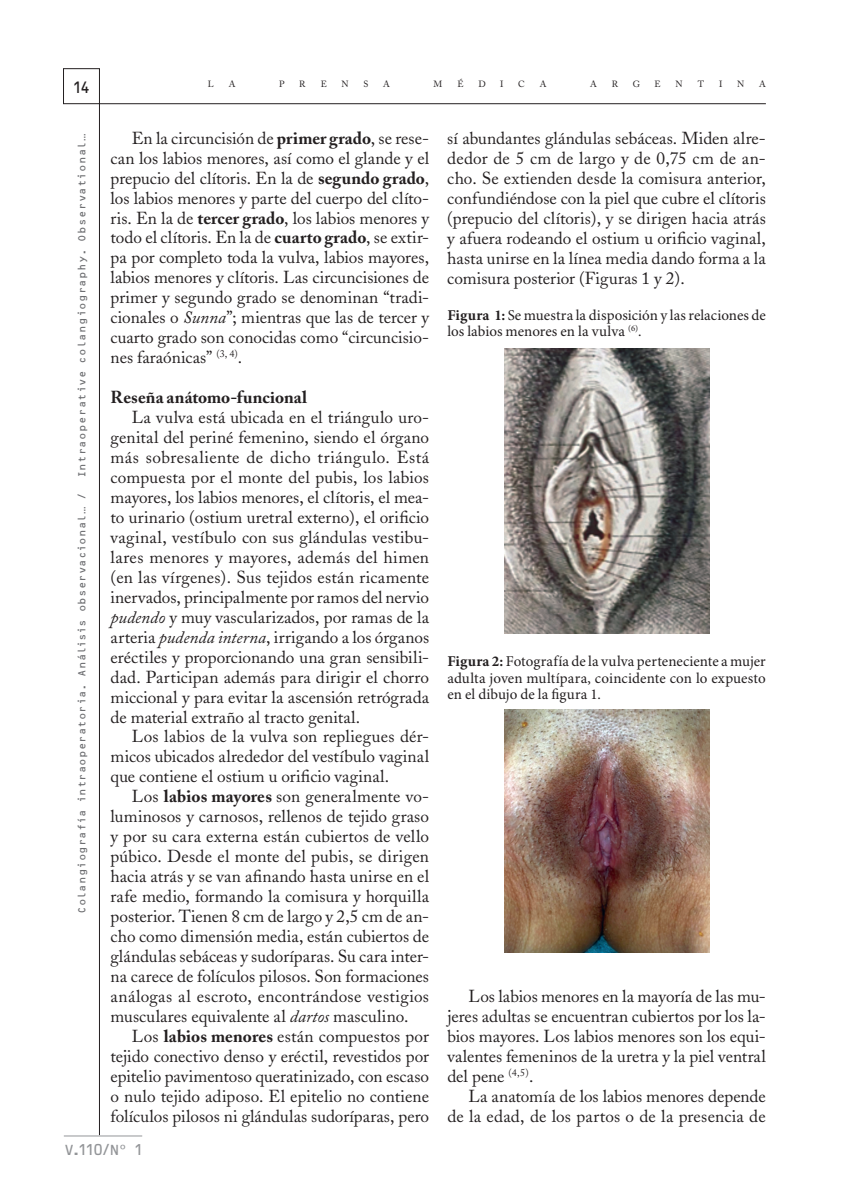
<style>
.page{position:relative;width:851px;height:1191px;background:#fff}
.page>*{position:absolute;margin:0;border:0;box-sizing:border-box;transform-origin:0 0}
.Texto_sangrado{font:17.25px/20px "Adobe Caslon";color:#231f20;text-align:justify}
.Subtítulo_2{font:700 17.25px "Adobe Caslon Pro";letter-spacing:.005em;color:#231f20}
.t1{font:15.75px "OCRB Std";color:#231f20;scale:.95 1}
.Epígrafe_2{font:15px/16.5px "Minion Pro";letter-spacing:.005em;color:#231f20}
.t2{font:15px "OCRB Std";color:#939598}
.t3{font:10.5px "OCRB Std";color:#6c6d70}
.t4{font:10.5px "OCRB Std";letter-spacing:.02em;color:#6c6d70}
.t5{font:9px "Adobe Caslon";color:#231f20}
.s1{font-weight:700}
.s2{font-style:italic}
.s3{font-family:"Adobe Caslon Pro"}
</style>
<div class="page">
<div style="left:63px;top:68px;width:37px;height:36px;border:1px solid #231f20"></div>
<hr style="left:99px;top:104px;width:1px;height:1031px;background:#231f20">
<hr style="left:99px;top:103px;width:666px;height:1px;background:#231f20">
<hr style="left:64px;top:1135px;width:78px;height:1px;background:#939598">
<img style="left:504px;top:348px;width:205px;height:285px">
<img style="left:504px;top:710px;width:205px;height:242px">
<p class="t1" style="left:72px;top:79px;width:21px">14</p>
<p class="t5" style="left:208px;top:79px;width:7px">L</p>
<p class="t5" style="left:229px;top:79px;width:8px">A</p>
<p class="t5" style="left:279px;top:79px;width:7px">P</p>
<p class="t5" style="left:299px;top:79px;width:8px">R</p>
<p class="t5" style="left:320px;top:79px;width:8px">E</p>
<p class="t5" style="left:341px;top:79px;width:9px">N</p>
<p class="t5" style="left:363px;top:79px;width:6px">S</p>
<p class="t5" style="left:383px;top:79px;width:8px">A</p>
<p class="t5" style="left:433px;top:79px;width:10px">M</p>
<p class="t5" style="left:457px;top:79px;width:8px">É</p>
<p class="t5" style="left:478px;top:79px;width:9px">D</p>
<p class="t5" style="left:500px;top:79px;width:5px">I</p>
<p class="t5" style="left:518px;top:79px;width:8px">C</p>
<p class="t5" style="left:539px;top:79px;width:8px">A</p>
<p class="t5" style="left:590px;top:79px;width:8px">A</p>
<p class="t5" style="left:611px;top:79px;width:8px">R</p>
<p class="t5" style="left:632px;top:79px;width:9px">G</p>
<p class="t5" style="left:654px;top:79px;width:8px">E</p>
<p class="t5" style="left:675px;top:79px;width:9px">N</p>
<p class="t5" style="left:697px;top:79px;width:8px">T</p>
<p class="t5" style="left:719px;top:79px;width:5px">I</p>
<p class="t5" style="left:737px;top:79px;width:9px">N</p>
<p class="t5" style="left:759px;top:79px;width:8px">A</p>
<p class="t4" style="left:76px;top:478px;width:346px;rotate:-90deg">Intraoperative colangiography. Observational…</p>
<p class="t3" style="left:76px;top:913px;width:423px;rotate:-90deg">Colangiografía intraoperatoria. Análisis observacional… /</p>
<p class="Texto_sangrado" style="left:111px;top:128px;width:320px;text-indent:21px">En la circuncisión de <span class="s1">primer grado</span>, se rese&shy;can los labios menores, así como el glande y el prepucio del clítoris. En la de <span class="s1">segundo grado</span>, los labios menores y parte del cuerpo del clíto&shy;ris. En la de <span class="s1">tercer grado</span>, los labios menores y todo el clítoris. En la de <span class="s1">cuarto grado</span>, se extir&shy;pa por completo toda la vulva, labios mayores, labios menores y clítoris. Las circuncisiones de primer y segundo grado se denominan “tradi&shy;cionales o <span class="s2">Sunna</span>”; mientras que las de tercer y cuarto grado son conocidas como “circuncisio&shy;nes <span class="s3">f</span>araónicas” <sup>(3,</sup> <sup>4)</sup>.</p>
<p class="Subtítulo_2" style="left:111px;top:387px;width:198px">Reseña anátomo-funcional</p>
<p class="Texto_sangrado" style="left:111px;top:407px;width:320px;text-indent:21px">La vulva está ubicada en el triángulo uro&shy;genital del periné femenino, siendo el órgano más sobresaliente de dicho triángulo. Está compuesta por el monte del pubis, los labios mayores, los labios menores, el clítoris, el mea&shy;to urinario (ostium uretral externo), el orificio vaginal, vestíbulo con sus glándulas vestibu&shy;lares menores y mayores, además del himen (en las vírgenes). Sus tejidos están ricamente inervados, principalmente por ramos del nervio <span class="s2">pudendo</span> y muy vascularizados, por ramas de la arteria <span class="s2">pudenda interna</span>, irrigando a los órganos eréctiles y proporcionando una gran sensibili&shy;dad. Participan además para dirigir el chorro miccional y para evitar la ascensión retrógrada de material extraño al tracto genital.</p>
<p class="Texto_sangrado" style="left:111px;top:727px;width:320px;text-indent:21px">Los labios de la vulva son repliegues dér&shy;micos ubicados alrededor del vestíbulo vaginal que contiene el ostium u orificio vaginal.</p>
<p class="Texto_sangrado" style="left:111px;top:787px;width:320px;text-indent:21px">Los <span class="s1">labios mayores</span> son generalmente vo&shy;luminosos y carnosos, rellenos de tejido graso y por su cara externa están cubiertos de vello púbico. Desde el monte del pubis, se dirigen hacia atrás y se van afinando hasta unirse en el rafe medio, formando la comisura y horquilla posterior. Tienen 8 cm de largo y 2,5 cm de an&shy;cho como dimensión media, están cubiertos de glándulas sebáceas y sudoríparas. Su cara inter&shy;na carece de folículos pilosos. Son formaciones análogas al escroto, encontrándose vestigios musculares equivalente al <span class="s2">dartos</span> masculino.</p>
<p class="Texto_sangrado" style="left:110px;top:1026px;width:320px;text-indent:21px">Los <span class="s1">labios menores</span> están compuestos por tejido conectivo denso y eréctil, revestidos por epitelio pavimentoso queratinizado, con escaso o nulo tejido adiposo. El epitelio no contiene folículos pilosos ni glándulas sudoríparas, pero</p>
<p class="t2" style="left:64px;top:1141px;width:82px">V.110/Nº 1</p>
<p class="Texto_sangrado" style="left:447px;top:128px;width:320px">sí abundantes glándulas sebáceas. Miden alre&shy;dedor de 5 cm de largo y de 0,75 cm de an&shy;cho. Se extienden desde la comisura anterior, confundiéndose con la piel que cubre el clítoris (prepucio del clítoris), y se dirigen hacia atrás y afuera rodeando el ostium u orificio vaginal, hasta unirse en la línea media dando forma a la comisura posterior (Figuras 1 y 2).</p>
<p class="Epígrafe_2" style="left:447px;top:307px;width:320px"><span class="s1">Figura 1:</span> Se muestra la disposición y las relaciones de los labios menores en la vulva <sup>(6)</sup>.</p>
<p class="Epígrafe_2" style="left:447px;top:654px;width:320px;text-align:justify"><span class="s1">Figura 2:</span> Fotografía de la vulva perteneciente a mujer adulta joven multípara, coincidente con lo expuesto en el dibujo de la figura 1.</p>
<p class="Texto_sangrado" style="left:447px;top:986px;width:320px;text-indent:21px">Los labios menores en la mayoría de las mu&shy;jeres adultas se encuentran cubiertos por los la&shy;bios mayores. Los labios menores son los equi&shy;valentes femeninos de la uretra y la piel ventral del pene <sup>(4,5)</sup>.</p>
<p class="Texto_sangrado" style="left:447px;top:1086px;width:320px;text-align:right">La anatomía de los labios menores depende<br>de la edad, de los partos o de la presencia de</p>
</div>
